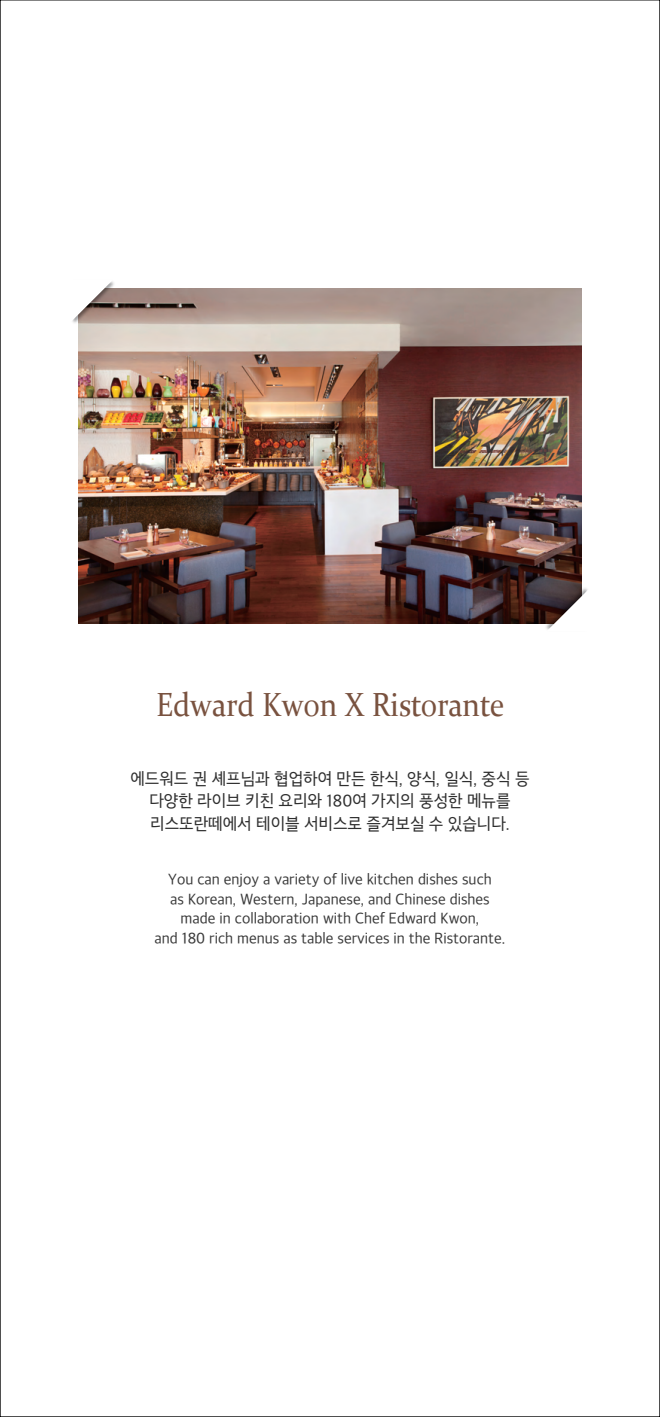
<style>
.page{position:relative;width:660px;height:1417px;background:#fff}
.page>*{position:absolute;margin:0;border:0;box-sizing:border-box;transform-origin:0 0}
.t1{font:33.45px "Constantia";color:#79523f;scale:.89 1}
.t2{font:16.65px/22.5px "SD Gothic Neob c Rg";color:#2e2e2e;text-align:center;scale:.95 1}
.t3{font:15px/19.5px "SD Gothic Neob c Rg";color:#393939;text-align:center;scale:.95 1}
</style>
<div class="page">
<img style="left:79px;top:288px;width:502px;height:335px">
<img style="left:78px;top:282px;width:88px;height:93px">
<svg style="left:72px;top:281px;width:41px;height:45px"></svg>
<img style="left:493px;top:535px;width:89px;height:89px">
<svg style="left:546px;top:584px;width:42px;height:46px"></svg>
<h1 class="t1" style="left:156px;top:681px;width:393px">Edward Kwon X Ristorante</h1>
<p class="t2" style="left:130px;top:767px;width:421px">에드워드 권 셰프님과 협업하여 만든 한식, 양식, 일식, 중식 등 다양한 라이브 키친 요리와 180여 가지의 풍성한 메뉴를 리스또란떼에서 테이블 서비스로 즐겨보실 수 있습니다.</p>
<p class="t3" style="left:154px;top:869px;width:370px">You can enjoy a variety of live kitchen dishes such<br>as Korean, Western, Japanese, and Chinese dishes made in collaboration with Chef Edward Kwon,<br>and 180 rich menus as table services in the Ristorante.</p>
</div>
